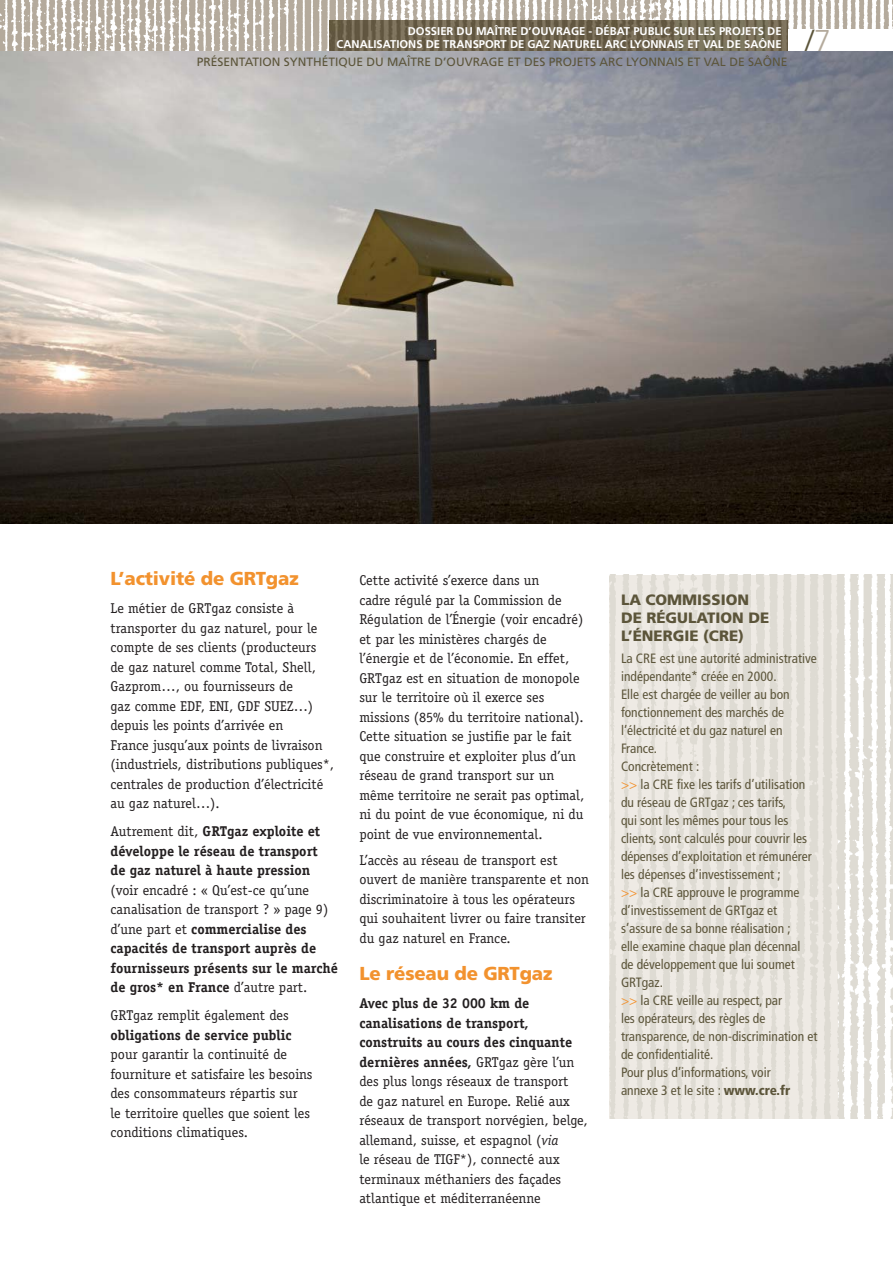
<style>
.page{position:relative;width:893px;height:1263px;background:#fff}
.page>*{position:absolute;margin:0;border:0;box-sizing:border-box;transform-origin:0 0}
.t1{font:300 30.15px "Frutiger";color:#5c553a}
.t2{font:900 18.75px "Frutiger";letter-spacing:-.01em;color:#f2922e}
.t3{font:900 15px/18px "Frutiger";color:#5c553a}
.t4{font:14.25px/19.5px "Officina Serif";color:#231f20}
.t5{font:700 14.25px/19.5px "Officina Serif";color:#231f20}
.t6{font:condensed 13.5px/18px "Frutiger";color:#5c553a}
.t7{font:12px "Frutiger";color:#5c553a}
.t8{font:700 11.25px/12.8px "Frutiger";color:#fff;text-align:right}
.s1{color:#b4aa9c}
.s2{font-weight:400}
.s3{font-weight:700}
.s4{font-style:italic}
.s5{color:#f2922e}
.s6{font-weight:900}
</style>
<div class="page">
<img style="left:0;top:0;width:892px;height:523px">
<svg style="left:787px;top:29px;width:105px;height:28px"></svg>
<img style="left:329px;top:20px;width:458px;height:32px">
<img style="left:609px;top:575px;width:283px;height:543px">
<p class="t8" style="left:336px;top:26px;width:446px">DOSSIER DU MAÎTRE D’OUVRAGE - DÉBAT PUBLIC SUR LES PROJETS DE<br>CANALISATIONS DE TRANSPORT DE GAZ NATUREL ARC LYONNAIS ET VAL DE SAÔNE</p>
<p class="t7" style="left:197px;top:57px;width:592px">PRÉSENTATION SYNTHÉTIQUE DU MAÎTRE D’OUVRAGE ET DES PROJETS ARC LYONNAIS ET VAL DE SAÔNE</p>
<h1 class="t1" style="left:805px;top:28px;width:27px">/<span class="s1">7</span></h1>
<h2 class="t2" style="left:110px;top:571px;width:190px">L’activité de GRTgaz</h2>
<p class="t4" style="left:110px;top:600px;width:225px">Le métier de GRTgaz consiste à transporter du gaz naturel, pour le compte de ses clients (producteurs<br>de gaz naturel comme Total, Shell, Gazprom…, ou fournisseurs de<br>gaz comme EDF, ENI, GDF SUEZ…) depuis les points d’arrivée en<br>France jusqu’aux points de livraison (industriels, distributions publiques*, centrales de production d’électricité au gaz naturel…).</p>
<p class="t5" style="left:110px;top:823px;width:211px"><span class="s2">Autrement dit,</span> GRTgaz exploite et développe le réseau de transport de gaz naturel à haute pression</p>
<p class="t5" style="left:110px;top:881px;width:229px"><span class="s2">(voir encadré : « Qu’est-ce qu’une canalisation de transport ? » page 9) d’une part et</span> commercialise des capacités de transport auprès de fournisseurs présents sur le marché de gros* en France <span class="s2">d’autre part.</span></p>
<p class="t4" style="left:110px;top:1007px;width:180px">GRTgaz remplit également des</p>
<p class="t5" style="left:110px;top:1026px;width:183px">obligations de service public</p>
<p class="t4" style="left:110px;top:1046px;width:203px">pour garantir la continuité de fourniture et satisfaire les besoins des consommateurs répartis sur<br>le territoire quelles que soient les conditions climatiques.</p>
<p class="t4" style="left:359px;top:572px;width:226px">Cette activité s’exerce dans un<br>cadre régulé par la Commission de Régulation de l’Énergie (voir encadré) et par les ministères chargés de l’énergie et de l’économie. En effet, GRTgaz est en situation de monopole sur le territoire où il exerce ses missions (85% du territoire national).<br>Cette situation se justifie par le fait que construire et exploiter plus d’un réseau de grand transport sur un même territoire ne serait pas optimal, ni du point de vue économique, ni du point de vue environnemental.</p>
<p class="t4" style="left:359px;top:851px;width:231px">L’accès au réseau de transport est ouvert de manière transparente et non discriminatoire à tous les opérateurs qui souhaitent livrer ou faire transiter du gaz naturel en France.</p>
<h2 class="t2" style="left:359px;top:966px;width:194px">Le réseau de GRTgaz</h2>
<p class="t4" style="left:359px;top:995px;width:230px"><span class="s3">Avec plus de 32 000 km de canalisations de transport, construits au cours des cinquante dernières années,</span> GRTgaz gère l’un des plus longs réseaux de transport<br>de gaz naturel en Europe. Relié aux réseaux de transport norvégien, belge, allemand, suisse, et espagnol (<span class="s4">via<br></span>le réseau de TIGF*), connecté aux terminaux méthaniers des façades atlantique et méditerranéenne</p>
<p class="t3" style="left:621px;top:592px;width:150px">LA COMMISSION<br>DE RÉGULATION DE<br>L’ÉNERGIE (CRE)</p>
<p class="t6" style="left:621px;top:651px;width:198px">La CRE est une autorité administrative indépendante* créée en 2000.<br>Elle est chargée de veiller au bon fonctionnement des marchés de l’électricité et du gaz naturel en<br>France.<br>Concrètement :<br><span class="s5">&gt;&gt;</span> la CRE fixe les tarifs d’utilisation du réseau de GRTgaz ; ces tarifs,<br>qui sont les mêmes pour tous les clients, sont calculés pour couvrir les dépenses d’exploitation et rémunérer les dépenses d’investissement ;<br><span class="s5">&gt;&gt;</span> la CRE approuve le programme d’investissement de GRTgaz et s’assure de sa bonne réalisation ;<br>elle examine chaque plan décennal<br>de développement que lui soumet<br>GRTgaz.<br><span class="s5">&gt;&gt;</span> la CRE veille au respect, par<br>les opérateurs, des règles de transparence, de non-discrimination et de confidentialité.<br>Pour plus d’informations, voir<br>annexe 3 et le site : <span class="s6">www.cre.fr</span></p>
</div>
